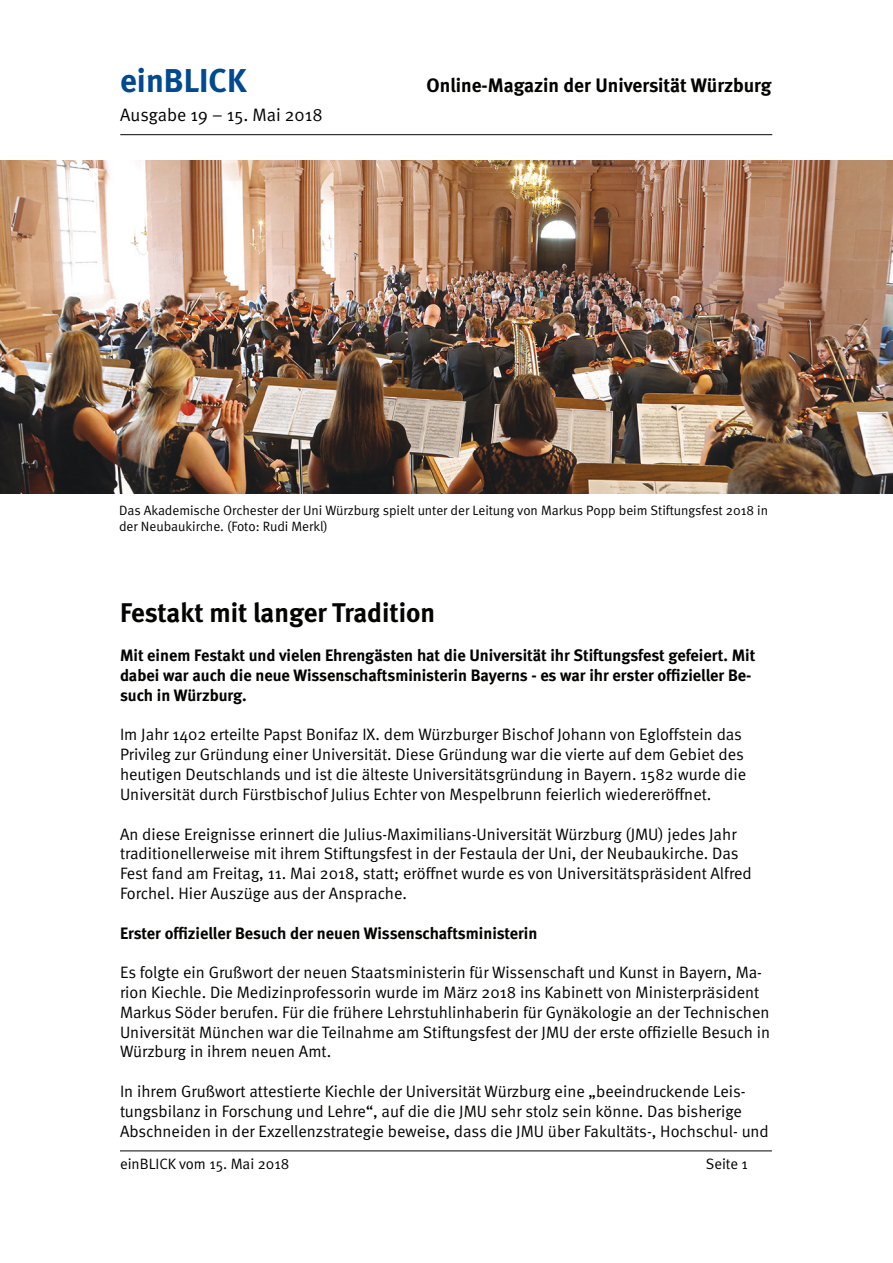
<style>
.page{position:relative;width:893px;height:1263px;background:#fff}
.page>*{position:absolute;margin:0;border:0;box-sizing:border-box;transform-origin:0 0}
.t1{font:700 33px "Meta";color:#014990}
.t2{font:700 27px "Meta";color:#040503}
.t3{font:700 19.5px "Meta";color:#040503}
.t4{font:18px "Meta Normal";color:#040503}
.t5{font:16.5px/19.8px "Meta Normal";color:#040503}
.t6{font:700 16.5px/19.8px "Meta";color:#040503}
.t7{font:15px "Meta Normal";color:#040503}
.t8{font:13.5px/16.2px "Meta Normal";color:#040503}
</style>
<div class="page">
<hr style="left:120px;top:134px;width:652px;height:1px;background:#040503">
<hr style="left:120px;top:1150px;width:652px;height:1px;background:#040503">
<img style="left:0;top:161px;width:893px;height:333px">
<h1 class="t1" style="left:120px;top:61px;width:128px">einBLICK</h1>
<p class="t3" style="left:427px;top:74px;width:346px">Online-Magazin der Universität Würzburg</p>
<p class="t4" style="left:120px;top:105px;width:204px">Ausgabe 19 – 15. Mai 2018</p>
<p class="t8" style="left:119px;top:502px;width:651px">Das Akademische Orchester der Uni Würzburg spielt unter der Leitung von Markus Popp beim Stiftungsfest 2018 in der Neubaukirche. (Foto: Rudi Merkl)</p>
<h2 class="t2" style="left:120px;top:596px;width:317px">Festakt mit langer Tradition</h2>
<p class="t6" style="left:120px;top:645px;width:637px">Mit einem Festakt und vielen Ehrengästen hat die Universität ihr Stiftungsfest gefeiert. Mit dabei war auch die neue Wissenschaftsministerin Bayerns - es war ihr erster offizieller Be&shy;such in Würzburg.</p>
<p class="t5" style="left:120px;top:725px;width:628px">Im Jahr 1402 erteilte Papst Bonifaz IX. dem Würzburger Bischof Johann von Egloffstein das Privileg zur Gründung einer Universität. Diese Gründung war die vierte auf dem Gebiet des heutigen Deutschlands und ist die älteste Universitätsgründung in Bayern. 1582 wurde die Universität durch Fürstbischof Julius Echter von Mespelbrunn feierlich wiedereröffnet.</p>
<p class="t5" style="left:120px;top:824px;width:633px">An diese Ereignisse erinnert die Julius-Maximilians-Universität Würzburg (JMU) jedes Jahr traditionellerweise mit ihrem Stiftungsfest in der Festaula der Uni, der Neubaukirche. Das Fest fand am Freitag, 11. Mai 2018, statt; eröffnet wurde es von Universitätspräsident Alfred Forchel. Hier Auszüge aus der Ansprache.</p>
<p class="t6" style="left:120px;top:923px;width:419px">Erster offizieller Besuch der neuen Wissenschaftsministerin</p>
<p class="t5" style="left:120px;top:962px;width:651px">Es folgte ein Grußwort der neuen Staatsministerin für Wissenschaft und Kunst in Bayern, Ma&shy;rion Kiechle. Die Medizinprofessorin wurde im März 2018 ins Kabinett von Ministerpräsident Markus Söder berufen. Für die frühere Lehrstuhlinhaberin für Gynäkologie an der Technischen Universität München war die Teilnahme am Stiftungsfest der JMU der erste offizielle Besuch in Würzburg in ihrem neuen Amt.</p>
<p class="t5" style="left:120px;top:1081px;width:650px">In ihrem Grußwort attestierte Kiechle der Universität Würzburg eine „beeindruckende Leis&shy;tungsbilanz in Forschung und Lehre“, auf die die JMU sehr stolz sein könne. Das bisherige<br>Abschneiden in der Exzellenzstrategie beweise, dass die JMU über Fakultäts-, Hochschul- und</p>
<p class="t7" style="left:120px;top:1155px;width:171px">einBLICK vom 15. Mai 2018</p>
<p class="t7" style="left:706px;top:1155px;width:44px">Seite 1</p>
</div>
